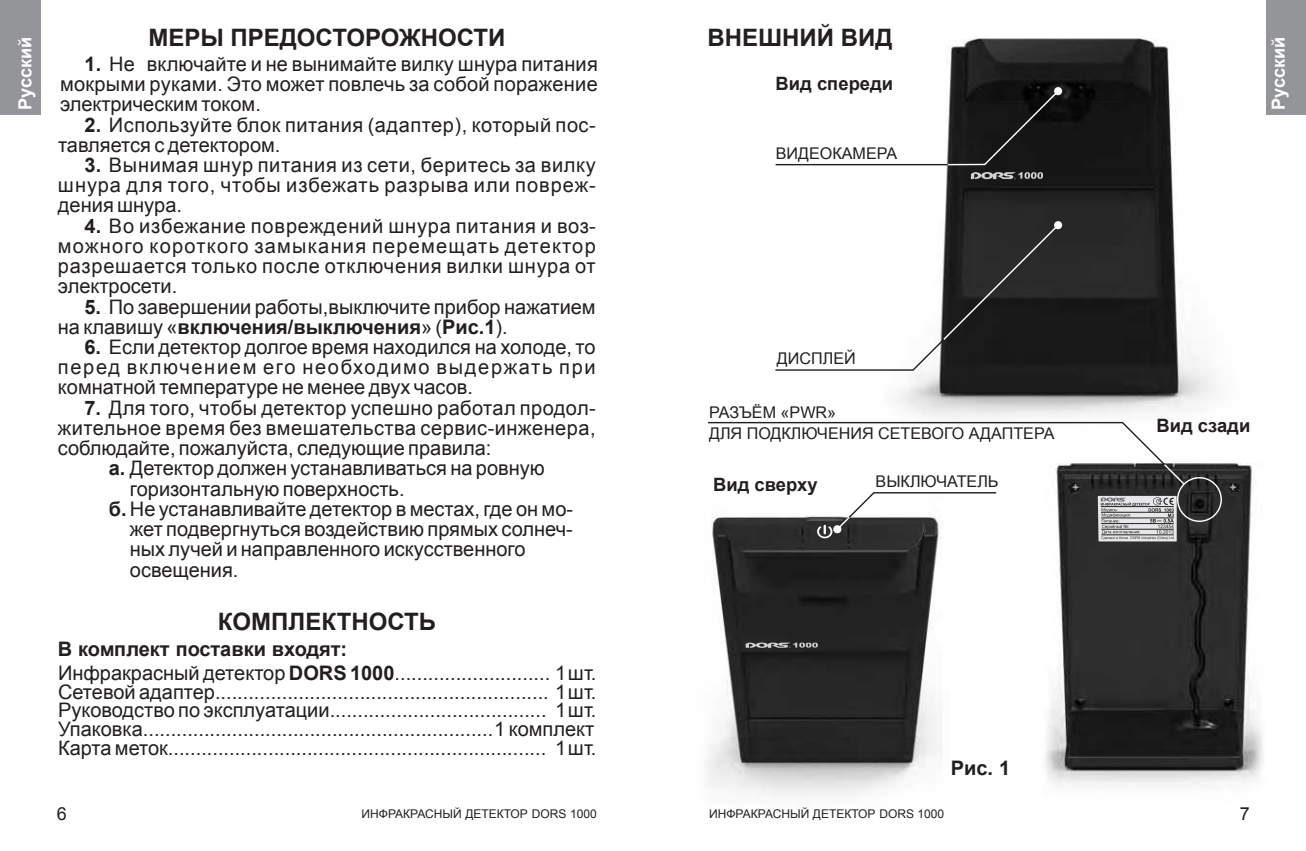
<style>
.page{position:relative;width:1306px;height:851px;background:#fff}
.page>*{position:absolute;margin:0;border:0;box-sizing:border-box;transform-origin:0 0}
.t1{font:700 24px "Arial";color:#231f20}
.t2{font:20px/20.2px "Arial";color:#231f20;text-align:justify}
.t3{font:20px/20.2px "Arial";letter-spacing:.02em;color:#231f20}
.t4{font:20px "Arial";letter-spacing:.025em;color:#231f20}
.t5{font:700 20px "Arial";color:#231f20}
.t6{font:700 18.4px "Arial";color:#231f20}
.t7{font:700 18.2px "Arial";color:#fff}
.t8{font:18px "Arial";color:#231f20}
.t9{font:16.2px/21.6px "Arial";color:#231f20}
.t10{font:12px "Arial";color:#231f20}
.s1{font-weight:700}
</style>
<div class="page">
<img style="left:1045px;top:464px;width:218px;height:321px">
<img style="left:706px;top:541px;width:236px;height:255px">
<svg style="left:745px;top:643px;width:72px;height:5px"></svg>
<div style="left:1265px;top:0;width:40px;height:115px;background:#939598"></div>
<div style="left:0;top:0;width:41px;height:115px;background:#939598"></div>
<img style="left:876px;top:39px;width:340px;height:379px">
<svg style="left:970px;top:172px;width:73px;height:7px"></svg>
<svg style="left:947px;top:87px;width:115px;height:78px;background:#1f1f1f"></svg>
<hr style="left:775px;top:164px;width:172px;height:1px;background:#231f20">
<svg style="left:775px;top:221px;width:287px;height:150px"></svg>
<div style="left:1176px;top:477px;width:45px;height:45px;border:1px solid #fff;border-radius:50%"></div>
<svg style="left:708px;top:421px;width:477px;height:120px"></svg>
<p class="t1" style="left:707px;top:21px;width:186px">ВНЕШНИЙ ВИД</p>
<p class="t6" style="left:775px;top:72px;width:119px">Вид спереди</p>
<p class="t1" style="left:148px;top:21px;width:359px">МЕРЫ ПРЕДОСТОРОЖНОСТИ</p>
<p class="t7" style="left:13px;top:110px;width:75px;rotate:-90deg">Русский</p>
<p class="t7" style="left:1266px;top:110px;width:75px;rotate:-90deg">Русский</p>
<p class="t2" style="left:60px;top:54px;width:539px;text-indent:25px"><span class="s1">1.</span> He включайте и не вынимайте вилку шнура питания мокрыми руками. Это может повлечь за собой поражение электрическим током.</p>
<p class="t3" style="left:58px;top:115px;width:539px;text-indent:27px"><span class="s1">2.</span> Используйте блок питания (адаптер), который пос&shy;тавляется с детектором.</p>
<p class="t2" style="left:58px;top:155px;width:539px;text-indent:27px"><span class="s1">3.</span> Вынимая шнур питания из сети, беритесь за вилку шнура для того, чтобы избежать разрыва или повреж&shy;дения шнура.</p>
<p class="t2" style="left:58px;top:216px;width:539px;text-indent:27px"><span class="s1">4.</span> Во избежание повреждений шнура питания и воз&shy;можного короткого замыкания перемещать детектор разрешается только после отключения вилки шнура от электросети.</p>
<p class="t2" style="left:58px;top:297px;width:539px;text-indent:27px"><span class="s1">5.</span> По завершении работы,выключите прибор нажатием на клавишу «<span class="s1">включения/выключения</span>» (<span class="s1">Рис.1</span>).</p>
<p class="t2" style="left:58px;top:337px;width:539px;text-indent:27px"><span class="s1">6.</span> Если детектор долгое время находился на холоде, то перед включением его необходимо выдержать при комнатной температуре не менее двух часов.</p>
<p class="t3" style="left:84px;top:398px;width:512px"><span class="s1">7.</span> Для того, чтобы детектор успешно работал продол-</p>
<p class="t4" style="left:58px;top:415px;width:539px">жительное время без вмешательства сервис-инженера,</p>
<p class="t2" style="left:58px;top:438px;width:435px">соблюдайте, пожалуйста, следующие правила:</p>
<p class="t2" style="left:109px;top:458px;width:437px"><span class="s1">а.</span> Детектор должен устанавливаться на ровную</p>
<p class="t2" style="left:130px;top:479px;width:276px">горизонтальную поверхность.</p>
<p class="t2" style="left:109px;top:499px;width:466px"><span class="s1">б.</span> Не устанавливайте детектор в местах, где он мо-</p>
<p class="t2" style="left:130px;top:519px;width:444px">жет подвергнуться воздействию прямых солнеч-</p>
<p class="t2" style="left:130px;top:539px;width:397px">ных лучей и направленного искусственного</p>
<p class="t2" style="left:130px;top:560px;width:110px">освещения.</p>
<p class="t9" style="left:775px;top:143px;width:123px">ВИДЕОКАМЕРА</p>
<p class="t9" style="left:777px;top:347px;width:80px">ДИСПЛЕЙ</p>
<p class="t9" style="left:709px;top:401px;width:347px">РАЗЪЁМ «PWR»<br>ДЛЯ ПОДКЛЮЧЕНИЯ СЕТЕВОГО АДАПТЕРА</p>
<p class="t6" style="left:1156px;top:413px;width:95px">Вид сзади</p>
<p class="t9" style="left:875px;top:471px;width:124px">ВЫКЛЮЧАТЕЛЬ</p>
<p class="t6" style="left:713px;top:473px;width:106px">Вид сверху</p>
<p class="t1" style="left:218px;top:605px;width:219px">КОМПЛЕКТНОСТЬ</p>
<p class="t5" style="left:58px;top:636px;width:291px">В комплект поставки входят:</p>
<p class="t2" style="left:58px;top:664px;width:540px;line-height:18.6px">Инфракрасный детектор <span class="s1">DORS 1000</span>............................ 1 шт.<br>Сетевой адаптер............................................................ 1 шт.<br>Руководство по эксплуатации....................................... 1 шт.<br>Упаковка............................................................... 1 комплект Карта меток.................................................................... 1 шт.</p>
<p class="t5" style="left:950px;top:755px;width:61px">Рис. 1</p>
<p class="t8" style="left:57px;top:802px;width:12px">6</p>
<p class="t10" style="left:361px;top:806px;width:237px">ИНФРАКРАСНЫЙ ДЕТЕКТОР DORS 1000</p>
<p class="t8" style="left:1239px;top:802px;width:12px">7</p>
<p class="t10" style="left:709px;top:806px;width:237px">ИНФРАКРАСНЫЙ ДЕТЕКТОР DORS 1000</p>
</div>
